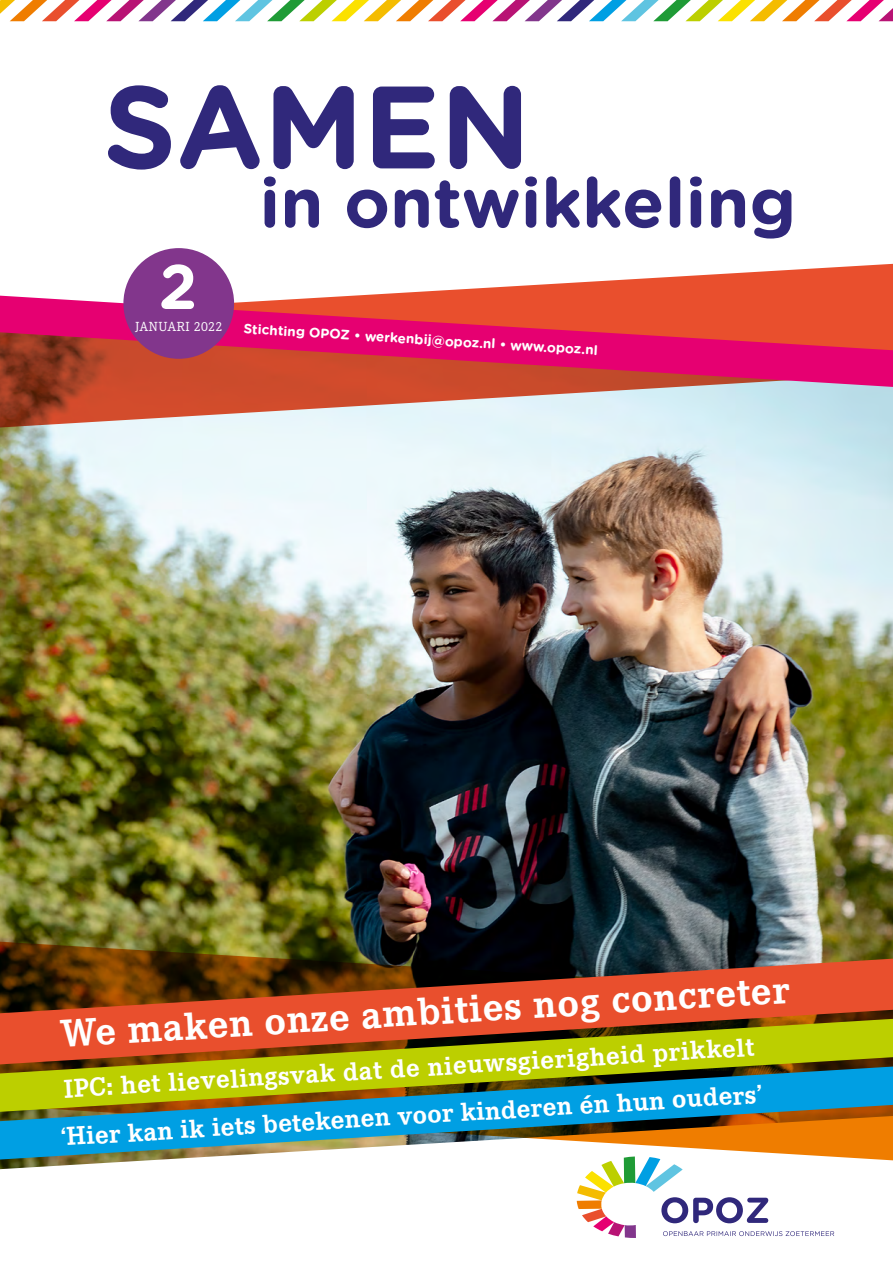
<style>
.page{position:relative;width:893px;height:1263px;background:#fff}
.page>*{position:absolute;margin:0;border:0;box-sizing:border-box;transform-origin:0 0}
.t1{font:700 69.15px "VGM Gotham Rounded";color:#30287b}
.t2{font:700 62.85px "VGM Gotham Rounded";color:#fff}
.t3{font:700 40.5px "Corporate E Pro";color:#fff}
.t4{font:700 27px/47.5px "Corporate E Pro";color:#fff}
.t5{font:13.65px "Corporate E Pro";letter-spacing:.03em;color:#fff}
.t6{font:700 13.5px "VGM Gotham Rounded";color:#fff}
</style>
<div class="page">
<img style="left:0;top:429px;width:893px;height:740px">
<svg style="left:0;top:259px;width:893px;height:170px"></svg>
<img style="left:0;top:938px;width:893px;height:223px">
<svg style="left:577px;top:1159px;width:257px;height:79px"></svg>
<svg style="left:108px;top:85px;width:413px;height:85px"></svg>
<svg style="left:0;top:296px;width:893px;height:91px;background:#da3149"></svg>
<div style="left:123px;top:248px;width:111px;height:111px;background:#82368c;border-radius:50%"></div>
<svg style="left:0;top:959px;width:893px;height:60px;background:#9c3d1c"></svg>
<svg style="left:0;top:1019px;width:893px;height:47px;background:#b87d12"></svg>
<svg style="left:0;top:1066px;width:893px;height:93px;background:#699c78"></svg>
<svg style="left:0;top:0;width:893px;height:21px"></svg>
<h2 class="t2" style="left:159px;top:241px;width:40px">2</h2>
<p class="t5" style="left:135px;top:317px;width:89px">JANUARI 2022</p>
<h1 class="t1" style="left:259px;top:152px;width:538px">in ontwikkeling</h1>
<p class="t6" style="left:244px;top:320px;width:356px;rotate:3deg">Stichting OPOZ • werkenbij@opoz.nl • www.opoz.nl</p>
<h3 class="t3" style="left:59px;top:1001px;width:731px;rotate:-3deg">We maken onze ambities nog concreter</h3>
<p class="t4" style="left:56px;top:1067px;width:704px;rotate:-4deg">IPC: het lievelingsvak dat de nieuwsgierigheid prikkelt ‘Hier kan ik iets betekenen voor kinderen én hun ouders’</p>
</div>
